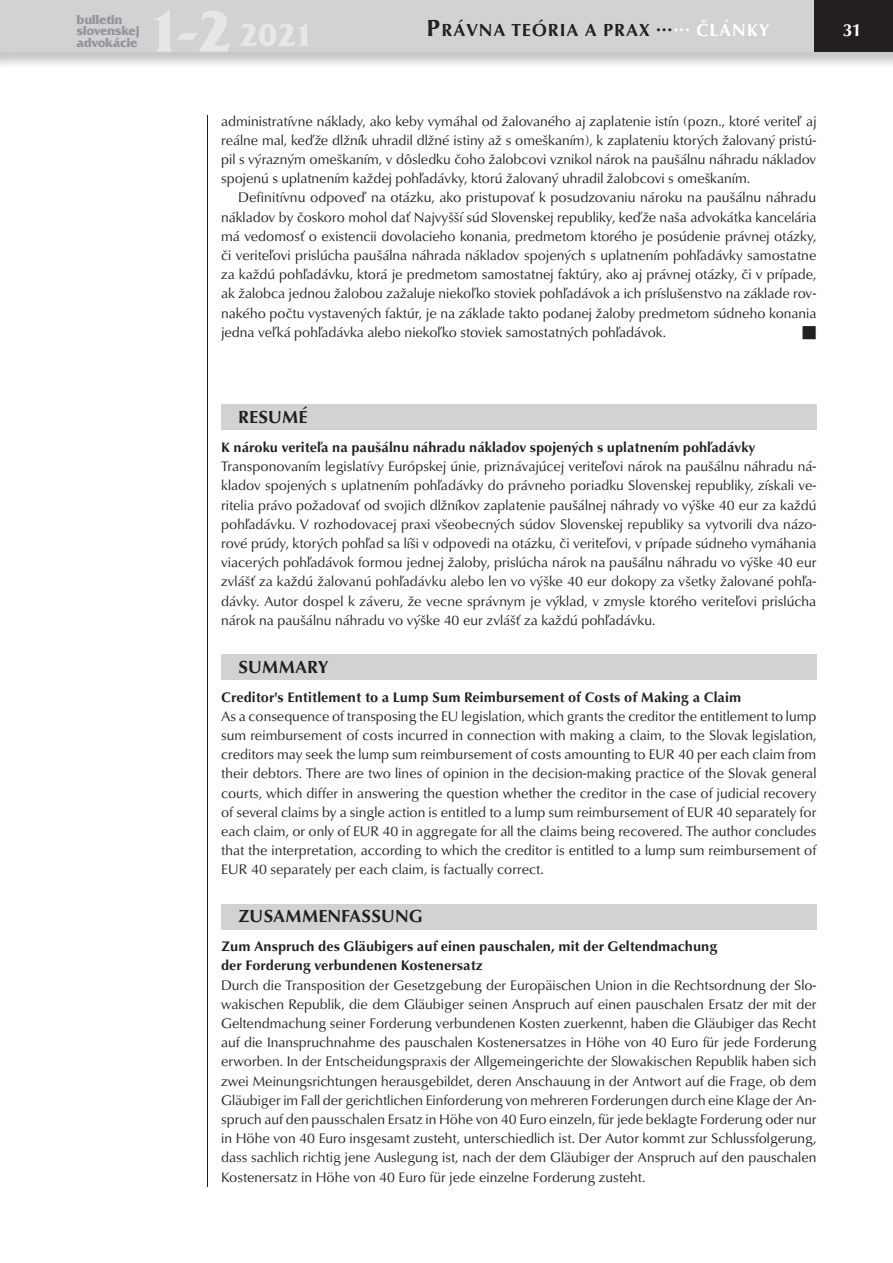
<style>
.page{position:relative;width:893px;height:1263px;background:#fff}
.page>*{position:absolute;margin:0;border:0;box-sizing:border-box;transform-origin:0 0}
.t1{font:700 33px "Friz Qua Itc TEE";color:#e6e7e9}
.t2{font:700 18px "URW Classico TEE";letter-spacing:.05em;color:#231f20}
.t3{font:700 18px "URW Classico TEE";color:#231f20}
.t4{font:700 18px "URW Classico TEE";color:#fff}
.t5{font:14.25px/19.2px "URW Classico TEE";color:#231f20;text-align:justify}
.t6{font:700 14.25px/19.2px "URW Classico TEE";color:#231f20}
.t7{font:14.25px "Zapf Dingbats IT Cby BT";color:#231f20}
.t8{font:700 13.5px/11.2px "Friz Qua Itc TEE";letter-spacing:-.025em;color:#939598}
.s1{font-size:60px}
.s2{font-size:24px}
.s3{color:#fff}
</style>
<div class="page">
<div style="left:0;top:0;width:893px;height:52px;background:#d1d2d4"></div>
<div style="left:814px;top:0;width:79px;height:52px;background:#231f20"></div>
<div style="left:221px;top:404px;width:595px;height:26px;background:#d1d2d4"></div>
<div style="left:221px;top:654px;width:595px;height:26px;background:#d1d2d4"></div>
<div style="left:221px;top:904px;width:595px;height:25px;background:#d1d2d4"></div>
<hr style="left:207px;top:115px;width:1px;height:1071px;background:#231f20">
<h1 class="t1" style="left:146px;top:23px;width:169px"><span class="s1">1-2</span> 2021</h1>
<p class="t8" style="left:77px;top:15px;width:65px">bulletin slovenskej advokácie</p>
<p class="t2" style="left:427px;top:23px;width:345px"><span class="s2">P</span>RÁVNA TEÓRIA A PRAX ...<sup>...</sup> <span class="s3">ČLÁNKY</span></p>
<p class="t5" style="left:221px;top:113px;width:597px">administratívne náklady, ako keby vymáhal od žalovaného aj zaplatenie istín (pozn., ktoré veriteľ aj reálne mal, keďže dlžník uhradil dlžné istiny až s omeškaním), k zaplateniu ktorých žalovaný pristú&shy;pil s výrazným omeškaním, v dôsledku čoho žalobcovi vznikol nárok na paušálnu náhradu nákladov spojenú s uplatnením každej pohľadávky, ktorú žalovaný uhradil žalobcovi s omeškaním.</p>
<p class="t5" style="left:221px;top:189px;width:597px;text-indent:17px">Definitívnu odpoveď na otázku, ako pristupovať k posudzovaniu nároku na paušálnu náhradu nákladov by čoskoro mohol dať Najvyšší súd Slovenskej republiky, keďže naša advokátka kancelária má vedomosť o existencii dovolacieho konania, predmetom ktorého je posúdenie právnej otázky, či veriteľovi prislúcha paušálna náhrada nákladov spojených s uplatnením pohľadávky samostatne za každú pohľadávku, ktorá je predmetom samostatnej faktúry, ako aj právnej otázky, či v prípade, ak žalobca jednou žalobou zažaluje niekoľko stoviek pohľadávok a ich príslušenstvo na základe rov&shy;nakého počtu vystavených faktúr, je na základe takto podanej žaloby predmetom súdneho konania jedna veľká pohľadávka alebo niekoľko stoviek samostatných pohľadávok.</p>
<p class="t7" style="left:802px;top:325px;width:16px">■</p>
<p class="t4" style="left:842px;top:22px;width:21px">31</p>
<p class="t3" style="left:238px;top:410px;width:71px">RESUMÉ</p>
<p class="t6" style="left:221px;top:439px;width:536px">K nároku veriteľa na paušálnu náhradu nákladov spojených s uplatnením pohľadávky</p>
<p class="t5" style="left:221px;top:458px;width:597px">Transponovaním legislatívy Európskej únie, priznávajúcej veriteľovi nárok na paušálnu náhradu ná&shy;kladov spojených s uplatnením pohľadávky do právneho poriadku Slovenskej republiky, získali ve&shy;ritelia právo požadovať od svojich dlžníkov zaplatenie paušálnej náhrady vo výške 40 eur za každú pohľadávku. V rozhodovacej praxi všeobecných súdov Slovenskej republiky sa vytvorili dva názo&shy;rové prúdy, ktorých pohľad sa líši v odpovedi na otázku, či veriteľovi, v prípade súdneho vymáhania viacerých pohľadávok formou jednej žaloby, prislúcha nárok na paušálnu náhradu vo výške 40 eur zvlášť za každú žalovanú pohľadávku alebo len vo výške 40 eur dokopy za všetky žalované pohľa&shy;dávky. Autor dospel k záveru, že vecne správnym je výklad, v zmysle ktorého veriteľovi prislúcha nárok na paušálnu náhradu vo výške 40 eur zvlášť za každú pohľadávku.</p>
<p class="t3" style="left:238px;top:659px;width:92px">SUMMARY</p>
<p class="t6" style="left:221px;top:689px;width:522px">Creditor's Entitlement to a Lump Sum Reimbursement of Costs of Making a Claim</p>
<p class="t5" style="left:221px;top:708px;width:597px">As a consequence of transposing the EU legislation, which grants the creditor the entitlement to lump sum reimbursement of costs incurred in connection with making a claim, to the Slovak legislation, creditors may seek the lump sum reimbursement of costs amounting to EUR 40 per each claim from their debtors. There are two lines of opinion in the decision-making practice of the Slovak general courts, which differ in answering the question whether the creditor in the case of judicial recovery of several claims by a single action is entitled to a lump sum reimbursement of EUR 40 separately for each claim, or only of EUR 40 in aggregate for all the claims being recovered. The author concludes that the interpretation, according to which the creditor is entitled to a lump sum reimbursement of EUR 40 separately per each claim, is factually correct.</p>
<p class="t3" style="left:238px;top:909px;width:186px">ZUSAMMENFASSUNG</p>
<p class="t6" style="left:221px;top:938px;width:498px">Zum Anspruch des Gläubigers auf einen pauschalen, mit der Geltendmachung der Forderung verbundenen Kostenersatz</p>
<p class="t5" style="left:221px;top:977px;width:597px">Durch die Transposition der Gesetzgebung der Europäischen Union in die Rechtsordnung der Slo&shy;wakischen Republik, die dem Gläubiger seinen Anspruch auf einen pauschalen Ersatz der mit der Geltendmachung seiner Forderung verbundenen Kosten zuerkennt, haben die Gläubiger das Recht auf die Inanspruchnahme des pauschalen Kostenersatzes in Höhe von 40 Euro für jede Forderung erworben. In der Entscheidungspraxis der Allgemeingerichte der Slowakischen Republik haben sich zwei Meinungsrichtungen herausgebildet, deren Anschauung in der Antwort auf die Frage, ob dem Gläubiger im Fall der gerichtlichen Einforderung von mehreren Forderungen durch eine Klage der An&shy;spruch auf den pausschalen Ersatz in Höhe von 40 Euro einzeln, für jede beklagte Forderung oder nur in Höhe von 40 Euro insgesamt zusteht, unterschiedlich ist. Der Autor kommt zur Schlussfolgerung, dass sachlich richtig jene Auslegung ist, nach der dem Gläubiger der Anspruch auf den pauschalen Kostenersatz in Höhe von 40 Euro für jede einzelne Forderung zusteht.</p>
</div>
